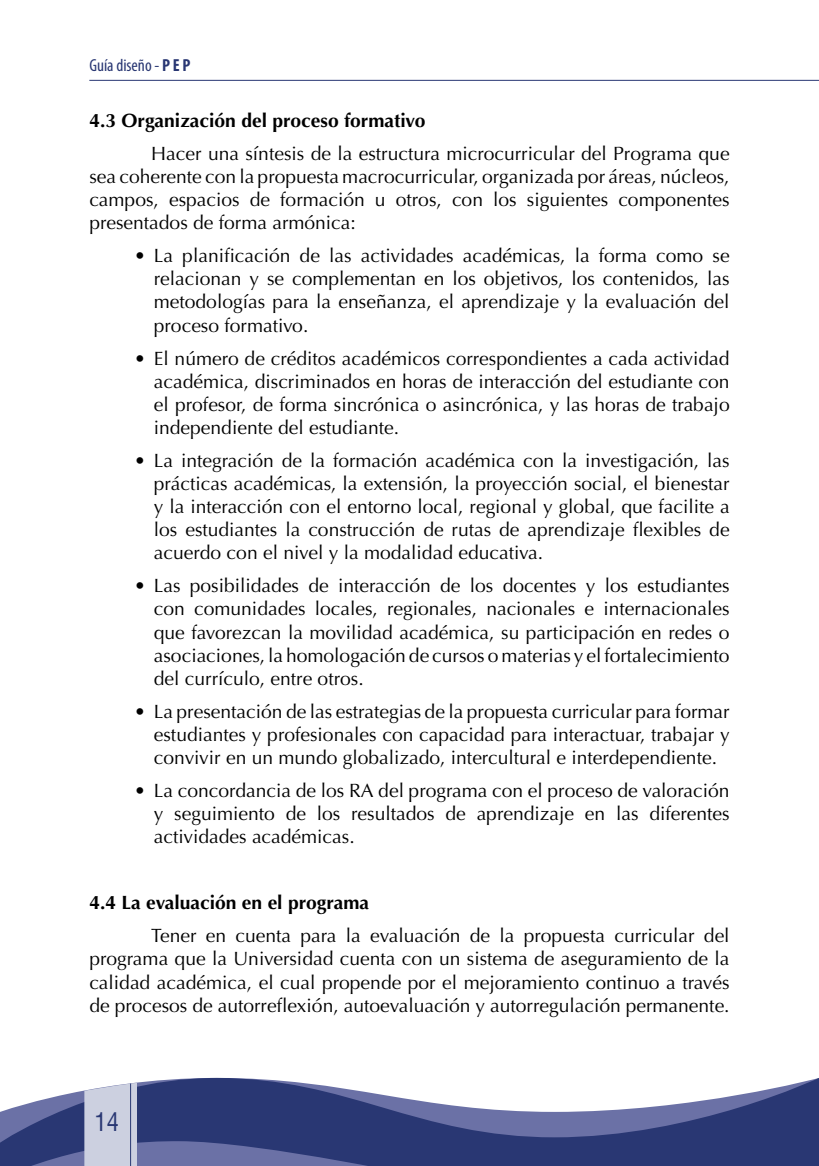
<style>
.page{position:relative;width:819px;height:1166px;background:#fff}
.page>*{position:absolute;margin:0;border:0;box-sizing:border-box;transform-origin:0 0}
.t1{font:condensed 24.5px "Swiss 721 BT";color:#293773}
.t2{font:19.25px/23.1px "Optima";color:#000;text-align:justify}
.t3{font:700 19.25px "Optima";color:#000}
.t4{font:condensed 17.5px "Myriad Pro";color:#293773}
.s1{font-weight:700}
</style>
<div class="page">
<svg style="left:0;top:1078px;width:819px;height:88px;fill:#293773"></svg>
<svg style="left:84px;top:1083px;width:53px;height:83px;background:#ccd0e0"></svg>
<hr style="left:130px;top:1083px;width:1px;height:83px;background:#293773">
<hr style="left:89px;top:80px;width:730px;height:1px;background:#293773">
<p class="t4" style="left:89px;top:54px;width:103px">Guía diseño - <span class="s1">P E P</span></p>
<p class="t3" style="left:89px;top:109px;width:337px">4.3 Organización del proceso formativo</p>
<p class="t2" style="left:89px;top:142px;width:641px;text-indent:62px">Hacer una síntesis de la estructura microcurricular del Programa que sea coherente con la propuesta macrocurricular, organizada por áreas, núcleos, campos, espacios de formación u otros, con los siguientes componentes presentados de forma armónica:</p>
<p class="t2" style="left:154px;top:244px;width:577px;text-indent:-20px">• La planificación de las actividades académicas, la forma como se relacionan y se complementan en los objetivos, los contenidos, las metodologías para la enseñanza, el aprendizaje y la evaluación del proceso formativo.</p>
<p class="t2" style="left:154px;top:347px;width:577px;text-indent:-20px">• El número de créditos académicos correspondientes a cada actividad académica, discriminados en horas de interacción del estudiante con el profesor, de forma sincrónica o asincrónica, y las horas de trabajo independiente del estudiante.</p>
<p class="t2" style="left:154px;top:449px;width:577px;text-indent:-20px">• La integración de la formación académica con la investigación, las prácticas académicas, la extensión, la proyección social, el bienestar y la interacción con el entorno local, regional y global, que facilite a los estudiantes la construcción de rutas de aprendizaje flexibles de acuerdo con el nivel y la modalidad educativa.</p>
<p class="t2" style="left:154px;top:574px;width:577px;text-indent:-20px">• Las posibilidades de interacción de los docentes y los estudiantes con comunidades locales, regionales, nacionales e internacionales que favorezcan la movilidad académica, su participación en redes o asociaciones, la homologación de cursos o materias y el fortalecimiento del currículo, entre otros.</p>
<p class="t2" style="left:154px;top:700px;width:577px;text-indent:-20px">• La presentación de las estrategias de la propuesta curricular para formar estudiantes y profesionales con capacidad para interactuar, trabajar y convivir en un mundo globalizado, intercultural e interdependiente.</p>
<p class="t2" style="left:154px;top:779px;width:577px;text-indent:-20px">• La concordancia de los RA del programa con el proceso de valoración y seguimiento de los resultados de aprendizaje en las diferentes actividades académicas.</p>
<p class="t3" style="left:89px;top:891px;width:281px">4.4 La evaluación en el programa</p>
<p class="t2" style="left:89px;top:924px;width:641px;text-indent:62px">Tener en cuenta para la evaluación de la propuesta curricular del programa que la Universidad cuenta con un sistema de aseguramiento de la calidad académica, el cual propende por el mejoramiento continuo a través de procesos de autorreflexión, autoevaluación y autorregulación permanente.</p>
<p class="t1" style="left:95px;top:1107px;width:26px">14</p>
</div>
